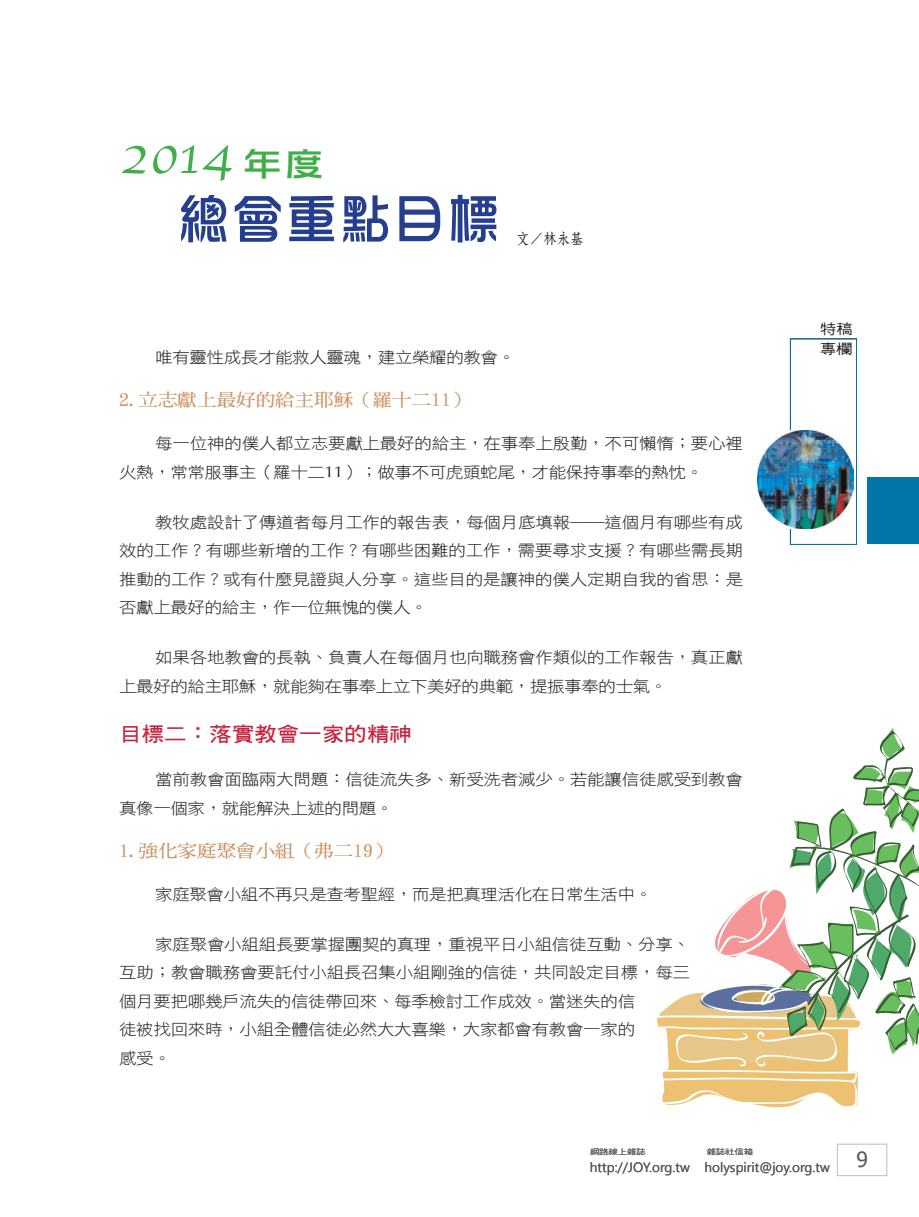
<style>
.page{position:relative;width:919px;height:1217px;background:#fff}
.page>*{position:absolute;margin:0;border:0;box-sizing:border-box;transform-origin:0 0}
.題目{font:54px "DF Hua Zong W5 WIN BF";color:#253f8e}
.題目-2{font:54px "Apple Chancery";color:#40ae49}
.t1{font:21px "Tahoma";color:#57585a}
.大標{font:20.25px "DF Hei W7 WIN BF";color:#c8233f;scale:1.11 1}
.中標{font:17.55px "DF Ming W7 WIN BF";color:#cc9463;scale:1.11 1}
.t2{font:15.75px/28.5px "DF Hei W3 WIN BF";letter-spacing:-.02em;color:#231f20;scale:1.11 1}
.作者{font:15px "DF Fang Song W6 WIN BF";color:#231f20;scale:.9 1}
.t3{font:14.1px/19.8px "DF Hei W5 WIN BF";color:#231f20;scale:1.18 1}
.t4{font:13.5px "Segoe UI";color:#57585a}
.t5{font:7.5px "DF Hei W5 WIN BF";letter-spacing:-.015em;color:#57585a;scale:1.25 1}
.s1{font-family:"DF Hua Zong W5 WIN BF";font-size:33.6px}
.s2{font-family:"Optima"}
</style>
<div class="page">
<div style="left:837px;top:1143px;width:50px;height:32px;border:1px solid #bcbdc0"></div>
<div style="left:790px;top:338px;width:66px;height:206px;border:1px solid #0375a7"></div>
<img style="left:757px;top:430px;width:96px;height:99px">
<div style="left:867px;top:477px;width:51px;height:66px;background:#0375a7"></div>
<svg style="left:657px;top:728px;width:261px;height:380px"></svg>
<p class="題目-2" style="left:119px;top:113px;width:208px">2014 <span class="s1">年度</span></p>
<p class="題目" style="left:176px;top:192px;width:325px">總會重點目標</p>
<p class="作者" style="left:516px;top:231px;width:76px">文／林永基</p>
<p class="t2" style="left:155px;top:343px;width:326px">唯有靈性成長才能救人靈魂，建立榮耀的教會。</p>
<p class="中標" style="left:119px;top:391px;width:318px">2.立志獻上最好的給主耶穌（羅十二11）</p>
<p class="t2" style="left:119px;top:429px;width:563px;text-indent:36px">每一位神的僕人都立志要獻上最好的給主，在事奉上殷勤，不可懶惰；要心裡火熱，常常服事主（羅十二<span class="s2">11</span>）；做事不可虎頭蛇尾，才能保持事奉的熱忱。</p>
<p class="t2" style="left:119px;top:507px;width:563px;text-align:justify;text-indent:36px">教牧處設計了傳道者每月工作的報告表，每個月底填報――這個月有哪些有成效的工作？有哪些新增的工作？有哪些困難的工作，需要尋求支援？有哪些需長期推動的工作？或有什麼見證與人分享。這些目的是讓神的僕人定期自我的省思：是否獻上最好的給主，作一位無愧的僕人。</p>
<p class="t2" style="left:119px;top:643px;width:563px;text-indent:36px">如果各地教會的長執、負責人在每個月也向職務會作類似的工作報告，真正獻上最好的給主耶穌，就能夠在事奉上立下美好的典範，提振事奉的士氣。</p>
<p class="大標" style="left:119px;top:723px;width:265px">目標二：落實教會一家的精神</p>
<p class="t2" style="left:119px;top:765px;width:563px;text-indent:36px">當前教會面臨兩大問題：信徒流失多、新受洗者減少。若能讓信徒感受到教會真像一個家，就能解決上述的問題。</p>
<p class="中標" style="left:119px;top:841px;width:247px">1.強化家庭聚會小組（弗二19）</p>
<p class="t2" style="left:155px;top:879px;width:449px">家庭聚會小組不再只是查考聖經，而是把真理活化在日常生活中。</p>
<p class="t2" style="left:119px;top:929px;width:516px;text-indent:36px">家庭聚會小組組長要掌握團契的真理，重視平日小組信徒互動、分享、互助；教會職務會要託付小組長召集小組剛強的信徒，共同設定目標，每三個月要把哪幾戶流失的信徒帶回來、每季檢討工作成效。當迷失的信<br>徒被找回來時，小組全體信徒必然大大喜樂，大家都會有教會一家的<br>感受。</p>
<p class="t3" style="left:819px;top:319px;width:29px">特稿專欄</p>
<p class="t5" style="left:590px;top:1147px;width:46px">網路線上雜誌</p>
<p class="t5" style="left:706px;top:1147px;width:39px">雜誌社信箱</p>
<p class="t4" style="left:590px;top:1157px;width:241px">http://JOY.org.tw holyspirit@joy.org.tw</p>
<p class="t1" style="left:856px;top:1144px;width:13px">9</p>
</div>
